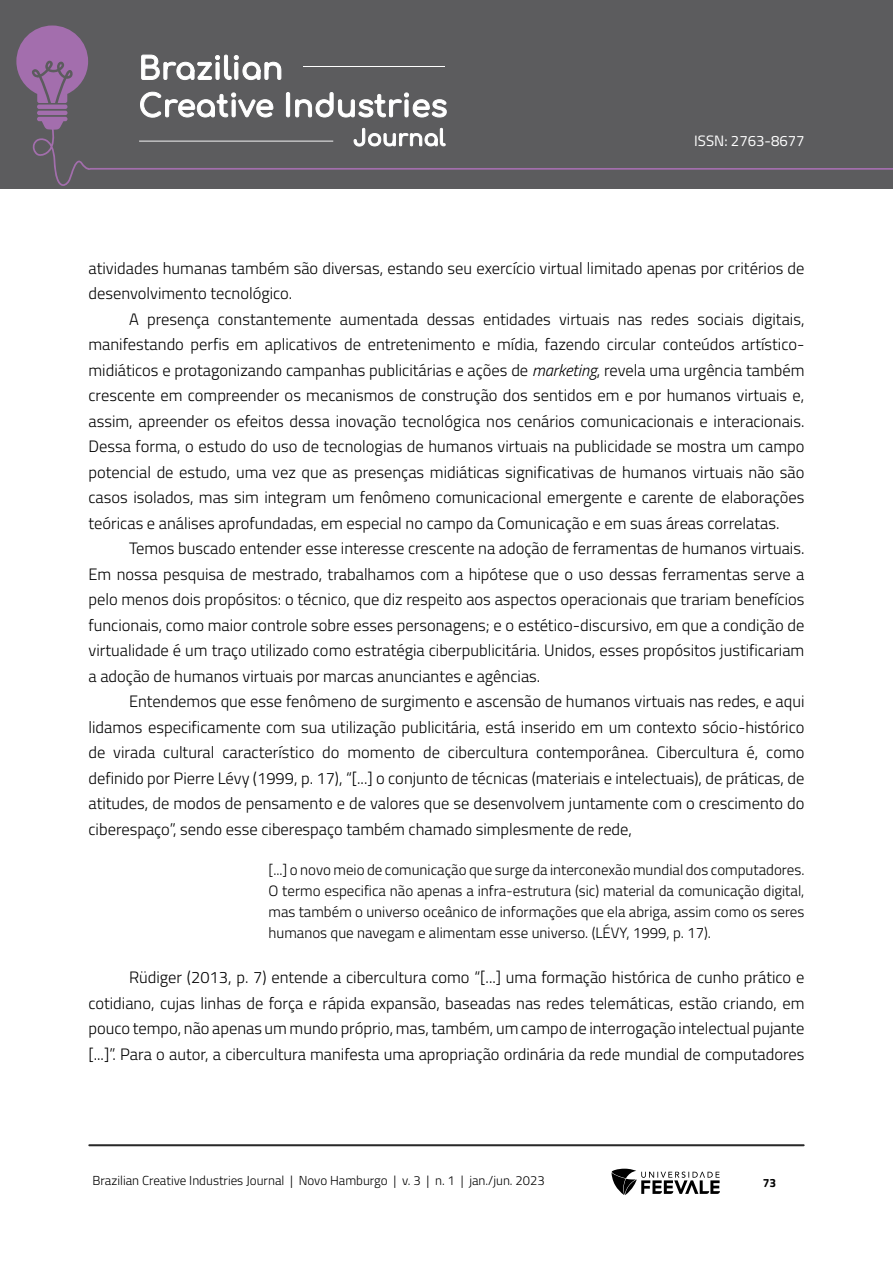
<style>
.page{position:relative;width:893px;height:1263px;background:#fff}
.page>*{position:absolute;margin:0;border:0;box-sizing:border-box;transform-origin:0 0}
.Corpo_de_texto{font:300 16.5px/25.5px "Titillium Web";color:#000;text-align:justify}
.Citação{font:300 15px/21px "Titillium Web";color:#000;text-align:justify}
.t1{font:15px "Titillium Web";color:#fff}
.t2{font:300 13.05px "Titillium Web";color:#000}
.t3{font:700 12px "Titillium Web";color:#000}
.s1{font-style:italic}
</style>
<div class="page">
<div style="left:0;top:0;width:893px;height:188px;background:#5c5c5e"></div>
<hr style="left:37px;top:111px;width:30px;height:4px;background:#a36ead;border-radius:2px">
<svg style="left:37px;top:117px;width:30px;height:11px"></svg>
<hr style="left:37px;top:105px;width:30px;height:4px;background:#a36ead;border-radius:2px">
<svg style="left:16px;top:26px;width:72px;height:77px"></svg>
<svg style="left:32px;top:128px;width:861px;height:58px"></svg>
<hr style="left:89px;top:1144px;width:715px;height:2px;background:#282828">
<svg style="left:611px;top:1169px;width:109px;height:26px"></svg>
<svg style="left:141px;top:54px;width:141px;height:26px"></svg>
<svg style="left:140px;top:91px;width:134px;height:27px"></svg>
<svg style="left:285px;top:92px;width:162px;height:26px"></svg>
<svg style="left:353px;top:127px;width:93px;height:20px"></svg>
<hr style="left:303px;top:66px;width:142px;height:1px;background:#fff">
<hr style="left:139px;top:141px;width:194px;height:1px;background:#fff">
<p class="t1" style="left:694px;top:130px;width:112px">ISSN: 2763-8677</p>
<p class="Corpo_de_texto" style="left:88px;top:254px;width:717px">atividades humanas também são diversas, estando seu exercício virtual limitado apenas por critérios de desenvolvimento tecnológico.</p>
<p class="Corpo_de_texto" style="left:88px;top:305px;width:717px;text-indent:40px">A presença constantemente aumentada dessas entidades virtuais nas redes sociais digitais, manifestando perfis em aplicativos de entretenimento e mídia, fazendo circular conteúdos artístico&shy;midiáticos e protagonizando campanhas publicitárias e ações de <span class="s1">marketing</span>, revela uma urgência também crescente em compreender os mecanismos de construção dos sentidos em e por humanos virtuais e, assim, apreender os efeitos dessa inovação tecnológica nos cenários comunicacionais e interacionais.<br>Dessa forma, o estudo do uso de tecnologias de humanos virtuais na publicidade se mostra um campo potencial de estudo, uma vez que as presenças midiáticas significativas de humanos virtuais não são casos isolados, mas sim integram um fenômeno comunicacional emergente e carente de elaborações teóricas e análises aprofundadas, em especial no campo da Comunicação e em suas áreas correlatas.</p>
<p class="Corpo_de_texto" style="left:88px;top:535px;width:717px;text-indent:40px">Temos buscado entender esse interesse crescente na adoção de ferramentas de humanos virtuais.<br>Em nossa pesquisa de mestrado, trabalhamos com a hipótese que o uso dessas ferramentas serve a pelo menos dois propósitos: o técnico, que diz respeito aos aspectos operacionais que trariam benefícios funcionais, como maior controle sobre esses personagens; e o estético-discursivo, em que a condição de virtualidade é um traço utilizado como estratégia ciberpublicitária. Unidos, esses propósitos justificariam a adoção de humanos virtuais por marcas anunciantes e agências.</p>
<p class="Corpo_de_texto" style="left:88px;top:688px;width:718px;text-indent:40px">Entendemos que esse fenômeno de surgimento e ascensão de humanos virtuais nas redes, e aqui lidamos especificamente com sua utilização publicitária, está inserido em um contexto sócio-histórico de virada cultural característico do momento de cibercultura contemporânea. Cibercultura é, como definido por Pierre Lévy (1999, p. 17), “[...] o conjunto de técnicas (materiais e intelectuais), de práticas, de atitudes, de modos de pensamento e de valores que se desenvolvem juntamente com o crescimento do ciberespaço”, sendo esse ciberespaço também chamado simplesmente de rede,</p>
<p class="Citação" style="left:268px;top:859px;width:537px">[...] o novo meio de comunicação que surge da interconexão mundial dos computadores.<br>O termo especifica não apenas a infra-estrutura (sic) material da comunicação digital, mas também o universo oceânico de informações que ela abriga, assim como os seres humanos que navegam e alimentam esse universo. (LÉVY, 1999, p. 17).</p>
<p class="Corpo_de_texto" style="left:88px;top:964px;width:717px;text-indent:40px">Rüdiger (2013, p. 7) entende a cibercultura como “[...] uma formação histórica de cunho prático e cotidiano, cujas linhas de força e rápida expansão, baseadas nas redes telemáticas, estão criando, em pouco tempo, não apenas um mundo próprio, mas, também, um campo de interrogação intelectual pujante [...]”. Para o autor, a cibercultura manifesta uma apropriação ordinária da rede mundial de computadores</p>
<p class="t2" style="left:92px;top:1171px;width:454px">Brazilian Creative Industries Journal | Novo Hamburgo | v. 3 | n. 1 | jan./jun. 2023</p>
<p class="t3" style="left:763px;top:1174px;width:15px">73</p>
</div>
